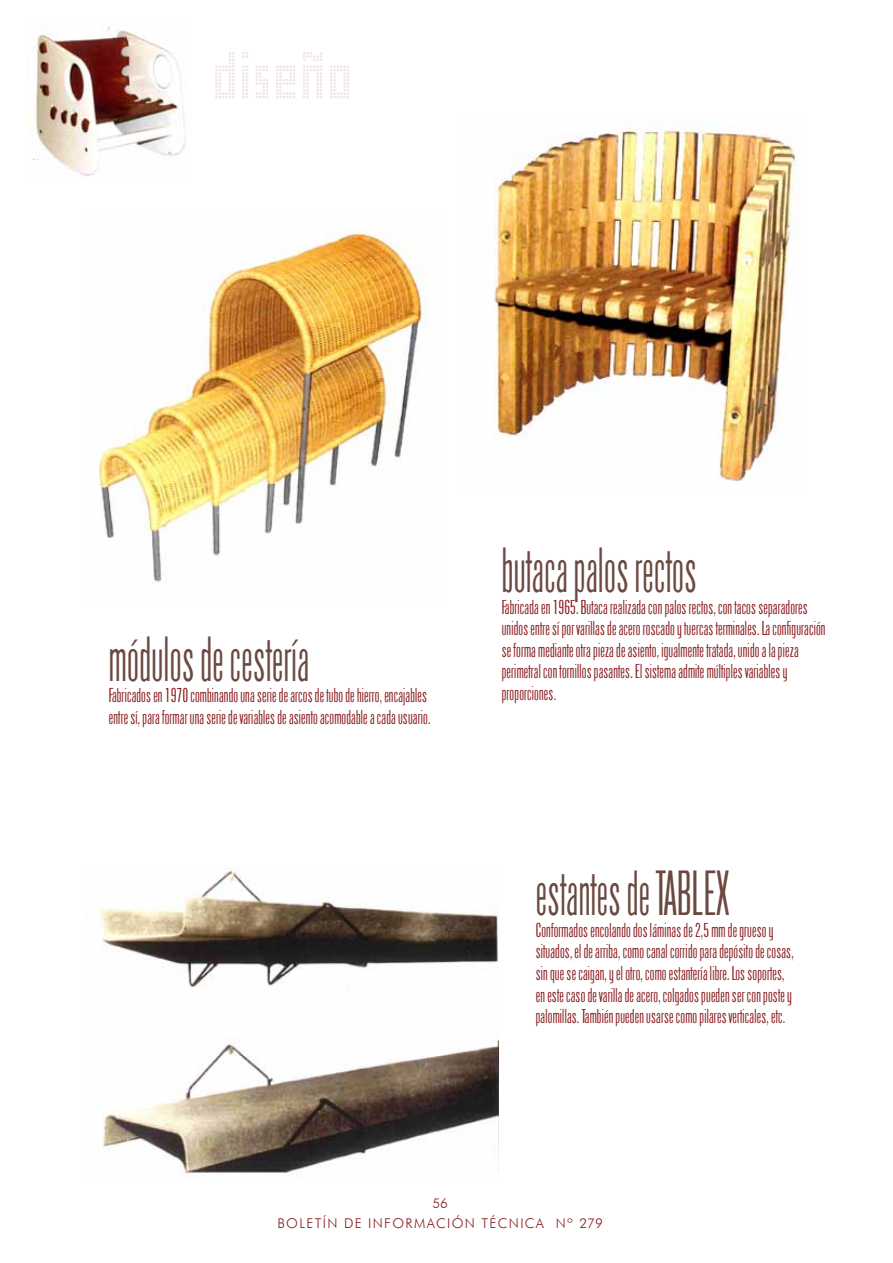
<style>
.page{position:relative;width:893px;height:1263px;background:#fff}
.page>*{position:absolute;margin:0;border:0;box-sizing:border-box;transform-origin:0 0}
.t1{font:67.5px "Pop Led";color:#f2e6e6}
.t2{font:57px "Arizona";color:#6b4940;scale:.8 1}
.t3{font:18px/21.6px "Arizona";color:#891b1e}
.t4{font:300 13.5px/20.2px "Futura BT";letter-spacing:.1em;color:#891b1e;text-align:center}
</style>
<div class="page">
<img style="left:32px;top:26px;width:154px;height:150px">
<img style="left:98px;top:229px;width:330px;height:354px">
<img style="left:493px;top:119px;width:303px;height:362px">
<img style="left:99px;top:868px;width:399px;height:306px">
<h1 class="t1" style="left:215px;top:38px;width:143px">diseño</h1>
<h2 class="t2" style="left:109px;top:625px;width:253px">módulos de cestería</h2>
<p class="t3" style="left:109px;top:685px;width:323px">Fabricados en 1970 combinando una serie de arcos de tubo de hierro, encajables entre sí, para formar una serie de variables de asiento acomodable a cada usuario.</p>
<h2 class="t2" style="left:502px;top:536px;width:246px">butaca palos rectos</h2>
<p class="t3" style="left:502px;top:596px;width:325px">Fabricada en 1965. Butaca realizada con palos rectos, con tacos separadores unidos entre sí por varillas de acero roscado y tuercas terminales. La configuración se forma mediante otra pieza de asiento, igualmente tratada, unido a la pieza perimetral con tornillos pasantes. El sistema admite múltiples variables y proporciones.</p>
<h2 class="t2" style="left:536px;top:860px;width:243px">estantes de TABLEX</h2>
<p class="t3" style="left:536px;top:920px;width:260px">Conformados encolando dos láminas de 2,5 mm de grueso y situados, el de arriba, como canal corrido para depósito de cosas, sin que se caigan, y el otro, como estantería libre. Los soportes, en este caso de varilla de acero, colgados pueden ser con poste y palomillas. También pueden usarse como pilares verticales, etc.</p>
<p class="t4" style="left:277px;top:1193px;width:327px">56<br>BOLETÍN DE INFORMACIÓN TÉCNICA Nº 279</p>
</div>
